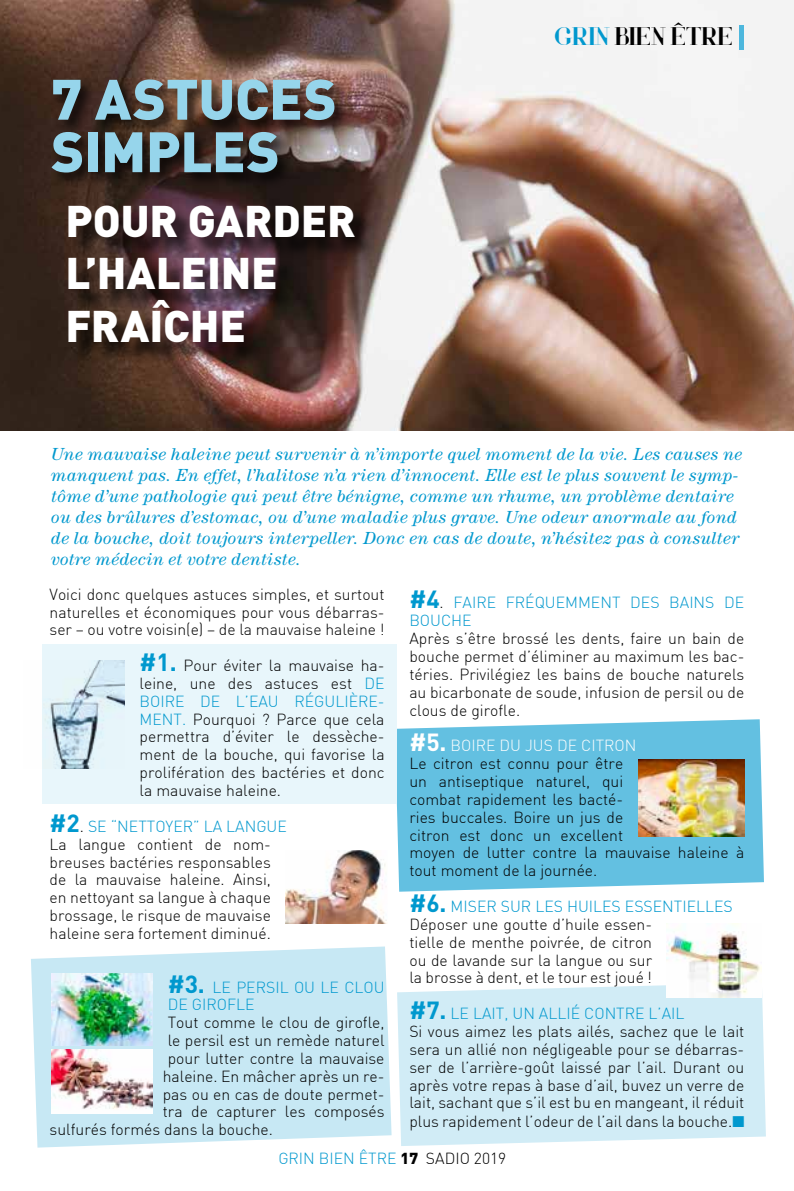
<style>
.page{position:relative;width:794px;height:1191px;background:#fff}
.page>*{position:absolute;margin:0;border:0;box-sizing:border-box;transform-origin:0 0}
.t1{font:900 56px/52.5px "DIN";letter-spacing:-.005em;color:#96d5eb}
.t2{font:900 43.75px/52.5px "DIN";letter-spacing:-.005em;color:#fff}
.t3{font:26.25px "Voor";color:#000}
.t4{font:italic 17.5px/21px "Century";letter-spacing:.02em;color:#0098ce}
.t5{font:300 15.75px/17.8px "DIN";color:#000}
.t6{font:300 15.75px/17.8px "DIN";color:#0098ce}
.s1{color:#0098ce}
.s2{font-weight:700;font-size:24.5px;color:#0098ce}
.s3{font-weight:700;font-size:24.5px}
.s4{color:#000}
.s5{font-weight:700;font-size:24.5px;color:#fff}
.s6{color:#fff}
.s7{font-weight:900;color:#000}
</style>
<div class="page">
<div style="left:397px;top:985px;width:369px;height:161px;background:#d1ecf6"></div>
<svg style="left:396px;top:719px;width:368px;height:172px;background:#6ec4e2"></svg>
<svg style="left:31px;top:946px;width:360px;height:201px;background:#cceaf5"></svg>
<div style="left:43px;top:644px;width:354px;height:160px;background:#e8f6fb"></div>
<img style="left:0;top:0;width:794px;height:430px">
<div style="left:739px;top:25px;width:5px;height:25px;background:#4db7dd"></div>
<div style="left:71px;top:208px;width:304px;height:156px;background:#000;opacity:.75"></div>
<div style="left:50px;top:77px;width:301px;height:112px;background:#000;opacity:.75"></div>
<img style="left:42px;top:660px;width:83px;height:108px">
<img style="left:286px;top:850px;width:101px;height:74px">
<img style="left:51px;top:1049px;width:102px;height:64px">
<img style="left:51px;top:973px;width:102px;height:72px">
<img style="left:638px;top:759px;width:106px;height:77px">
<img style="left:667px;top:931px;width:95px;height:66px">
<h1 class="t1" style="left:51px;top:70px;width:287px">7 ASTU CES<br>SIMPLES</h1>
<h2 class="t2" style="left:65px;top:192px;width:151px">POUR GAR</h2>
<h2 class="t2" style="left:65px;top:192px;width:288px;text-indent:207px">DER<br>L’HALEINE<br>FRAÎCHE</h2>
<h3 class="t3" style="left:554px;top:20px;width:180px"><span class="s1">GRIN</span> BIEN ÊTRE</h3>
<p class="t4" style="left:51px;top:443px;width:692px">Une mauvaise haleine peut survenir à n’importe quel moment de la vie. Les causes ne manquent pas. En effet, l’halitose n’a rien d’innocent. Elle est le plus souvent le symp&shy;tôme d’une pathologie qui peut être bénigne, comme un rhume, un problème dentaire ou des brûlures d’estomac, ou d’une maladie plus grave. Une odeur anormale au fond de la bouche, doit toujours interpeller. Donc en cas de doute, n’hésitez pas à consulter votre médecin et votre dentiste.</p>
<p class="t5" style="left:50px;top:585px;width:336px;text-align:justify">Voici donc quelques astuces simples, et surtout naturelles et économiques pour vous débarras&shy;ser – ou votre voisin(e) – de la mauvaise haleine !</p>
<p class="t5" style="left:140px;top:656px;width:246px;text-align:justify"><span class="s2">#1.</span> Pour éviter la mauvaise ha&shy;leine, une des astuces est <span class="s1">de boire de l’eau régulière&shy;m ent.</span> Pourquoi ? Parce que cela permettra d’éviter le dessèche&shy;ment de la bouche, qui favorise la prolifération des bactéries et donc la mauvaise haleine.</p>
<p class="t5" style="left:50px;top:817px;width:239px"><span class="s2">#2</span>. <span class="s1">Se “nettoyer” la langue<br></span>La langue contient de nom&shy;breuses bactéries responsables de la mauvaise haleine. Ainsi, en nettoyant sa langue à chaque brossage, le risque de mauvaise haleine sera fortement diminué.</p>
<p class="t6" style="left:168px;top:977px;width:218px"><span class="s3">#3.</span> Le persil ou le clou de girofle</p>
<p class="t5" style="left:168px;top:1013px;width:218px">Tout comme le clou de girofle,</p>
<p class="t5" style="left:168px;top:1031px;width:218px">le persil est un remède naturel</p>
<p class="t5" style="left:168px;top:1049px;width:218px">pour lutter contre la mauvaise</p>
<p class="t5" style="left:163px;top:1067px;width:223px">haleine. En mâcher après un re-</p>
<p class="t5" style="left:163px;top:1084px;width:223px">pas ou en cas de doute permet-</p>
<p class="t5" style="left:163px;top:1102px;width:223px">tra de capturer les composés</p>
<p class="t5" style="left:50px;top:1120px;width:225px">sulfurés formés dans la bouche.</p>
<p class="t6" style="left:409px;top:593px;width:336px"><span class="s3">#4</span><span class="s4">.</span> Faire fréquemm ent des bains de bouch e</p>
<p class="t5" style="left:409px;top:629px;width:336px;text-align:justify">Après s’être brossé les dents, faire un bain de bouche permet d’éliminer au maximum les bac&shy;téries. Privilégiez les bains de bouche naturels au bicarbonate de soude, infusion de persil ou de clous de girofle.</p>
<p class="t5" style="left:409px;top:736px;width:336px"><span class="s5">#5.</span> <span class="s6">Boire du jus de citron<br></span>Le citron est connu pour être<br>un antiseptique naturel, qui<br>combat rapidement les bacté-<br>ries buccales. Boire un jus de<br>citron est donc un excellent<br>moyen de lutter contre la mauvaise haleine à tout moment de la journée.</p>
<p class="t5" style="left:409px;top:897px;width:325px"><span class="s2">#6.</span> <span class="s1">Miser sur les h uiles essentielles </span>Déposer une goutte d’huile essen-<br>tielle de menthe poivrée, de citron<br>ou de lavande sur la langue ou sur<br>la brosse à dent, et le tour est joué !</p>
<p class="t5" style="left:409px;top:1004px;width:336px"><span class="s2">#7.</span> <span class="s1">Le lait, un allié contre l’ail<br></span>Si vous aimez les plats ailés, sachez que le lait sera un allié non négligeable pour se débarras&shy;ser de l’arrière-goût laissé par l’ail. Durant ou après votre repas à base d’ail, buvez un verre de lait, sachant que s’il est bu en mangeant, il réduit plus rapidement l’odeur de l’ail dans la bouche.<span class="s1">■</span></p>
<p class="t6" style="left:278px;top:1149px;width:229px">grin Bien être <span class="s7">17</span> <span class="s4">sadio 2019</span></p>
</div>
